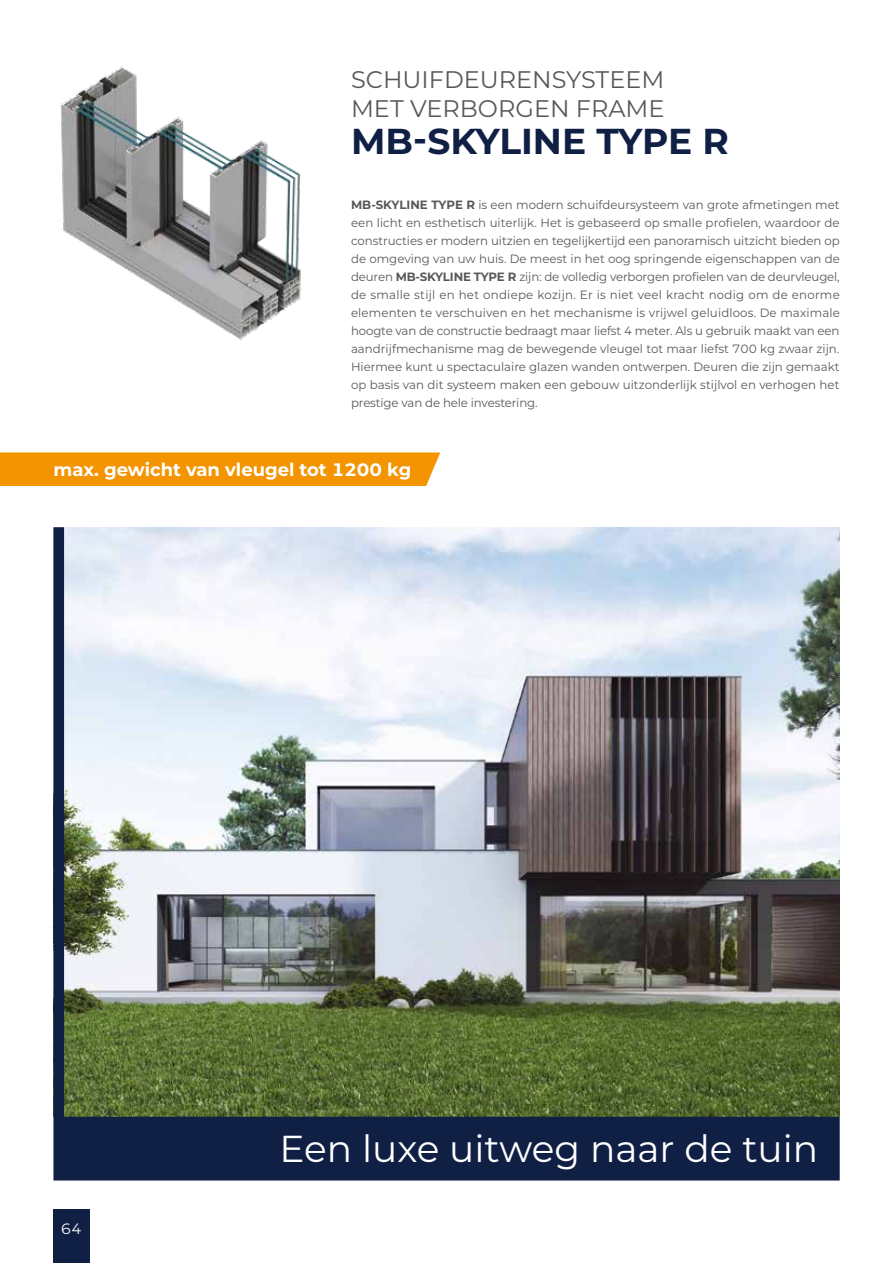
<style>
.page{position:relative;width:893px;height:1263px;background:#fff}
.page>*{position:absolute;margin:0;border:0;box-sizing:border-box;transform-origin:0 0}
.t1{font:37.5px "Montserrat Alu";color:#fff}
.t2{font:700 36px "Montserrat Alu";letter-spacing:-.005em;color:#101f44}
.t3{font:24px/28.8px "Montserrat Alu";color:#58585a}
.t4{font:700 18px "Montserrat Alu";color:#fff}
.t5{font:15px "Montserrat Alu";color:#fff}
.t6{font:12px/18px "Montserrat Alu";letter-spacing:-.01em;color:#58585a;text-align:justify}
.s1{font-weight:700}
</style>
<div class="page">
<div style="left:53px;top:1209px;width:37px;height:54px;background:#101f44"></div>
<div style="left:0;top:452px;width:440px;height:34px;background:#f39400"></div>
<img style="left:53px;top:527px;width:787px;height:653px">
<img style="left:60px;top:66px;width:241px;height:274px">
<h3 class="t3" style="left:351px;top:64px;width:315px">SCHUIFDEURENSYSTEEM<br>MET VERBORGEN FRAME</h3>
<h2 class="t2" style="left:351px;top:115px;width:380px">MB-SKYLINE TYPE R</h2>
<p class="t6" style="left:351px;top:196px;width:490px"><span class="s1">MB-SKYLINE TYPE R</span> is een modern schuifdeursysteem van grote afmetingen met een licht en esthetisch uiterlijk. Het is gebaseerd op smalle profielen, waardoor de constructies er modern uitzien en tegelijkertijd een panoramisch uitzicht bieden op de omgeving van uw huis. De meest in het oog springende eigenschappen van de deuren <span class="s1">MB-SKYLINE TYPE R</span> zijn: de volledig verborgen profielen van de deurvleugel, de smalle stijl en het ondiepe kozijn. Er is niet veel kracht nodig om de enorme elementen te verschuiven en het mechanisme is vrijwel geluidloos. De maximale hoogte van de constructie bedraagt maar liefst 4 meter. Als u gebruik maakt van een aandrijfmechanisme mag de bewegende vleugel tot maar liefst 700 kg zwaar zijn.<br>Hiermee kunt u spectaculaire glazen wanden ontwerpen. Deuren die zijn gemaakt op basis van dit systeem maken een gebouw uitzonderlijk stijlvol en verhogen het prestige van de hele investering.</p>
<h3 class="t4" style="left:54px;top:457px;width:359px">max. gewicht van vleugel tot 1200 kg</h3>
<p class="t5" style="left:61px;top:1218px;width:22px">64</p>
<h1 class="t1" style="left:279px;top:1123px;width:540px">Een luxe uitweg naar de tuin</h1>
</div>
